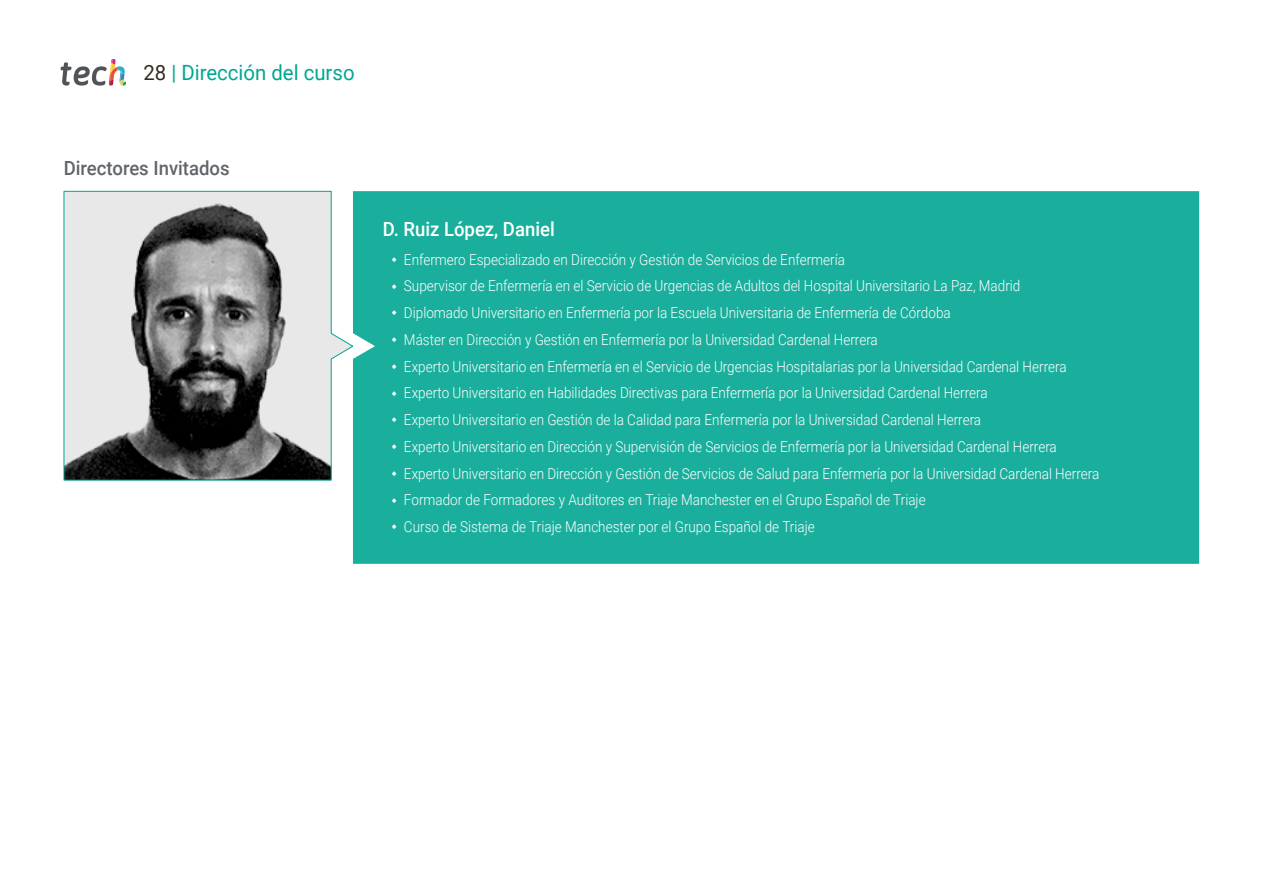
<style>
.page{position:relative;width:1263px;height:893px;background:#fff}
.page>*{position:absolute;margin:0;border:0;box-sizing:border-box;transform-origin:0 0}
.t1{font:21px "Roboto";color:#00a791}
.t2{font:500 19.5px "Roboto";color:#61646a;scale:.95 1}
.t3{font:500 19.5px "Roboto";color:#fff;scale:.95 1}
.t4{font:300 15px/26.7px "Roboto";color:#fff;scale:.9 1}
.s1{color:#312e20}
</style>
<div class="page">
<svg style="left:61px;top:59px;width:65px;height:27px"></svg>
<div style="left:353px;top:191px;width:846px;height:373px;background:#1aaf9c"></div>
<svg style="left:64px;top:191px;width:289px;height:289px"></svg>
<svg style="left:392px;top:257px;width:5px;height:5px"></svg>
<svg style="left:392px;top:284px;width:5px;height:5px"></svg>
<svg style="left:392px;top:310px;width:5px;height:5px"></svg>
<svg style="left:392px;top:337px;width:5px;height:5px"></svg>
<svg style="left:392px;top:364px;width:5px;height:5px"></svg>
<svg style="left:392px;top:391px;width:5px;height:5px"></svg>
<svg style="left:392px;top:417px;width:5px;height:5px"></svg>
<svg style="left:392px;top:444px;width:5px;height:5px"></svg>
<svg style="left:392px;top:471px;width:5px;height:5px"></svg>
<svg style="left:392px;top:498px;width:5px;height:5px"></svg>
<svg style="left:392px;top:524px;width:5px;height:5px"></svg>
<h1 class="t1" style="left:144px;top:57px;width:213px"><span class="s1">28</span> | Dirección del curso</h1>
<h2 class="t2" style="left:64px;top:154px;width:176px">Directores Invitados</h2>
<h2 class="t3" style="left:383px;top:215px;width:183px">D. Ruiz López, Daniel</h2>
<p class="t4" style="left:404px;top:245px;width:774px">Enfermero Especializado en Dirección y Gestión de Servicios de Enfermería<br>Supervisor de Enfermería en el Servicio de Urgencias de Adultos del Hospital Universitario La Paz, Madrid<br>Diplomado Universitario en Enfermería por la Escuela Universitaria de Enfermería de Córdoba<br>Máster en Dirección y Gestión en Enfermería por la Universidad Cardenal Herrera<br>Experto Universitario en Enfermería en el Servicio de Urgencias Hospitalarias por la Universidad Cardenal Herrera Experto Universitario en Habilidades Directivas para Enfermería por la Universidad Cardenal Herrera<br>Experto Universitario en Gestión de la Calidad para Enfermería por la Universidad Cardenal Herrera<br>Experto Universitario en Dirección y Supervisión de Servicios de Enfermería por la Universidad Cardenal Herrera Experto Universitario en Dirección y Gestión de Servicios de Salud para Enfermería por la Universidad Cardenal Herrera Formador de Formadores y Auditores en Triaje Manchester en el Grupo Español de Triaje<br>Curso de Sistema de Triaje Manchester por el Grupo Español de Triaje</p>
</div>
